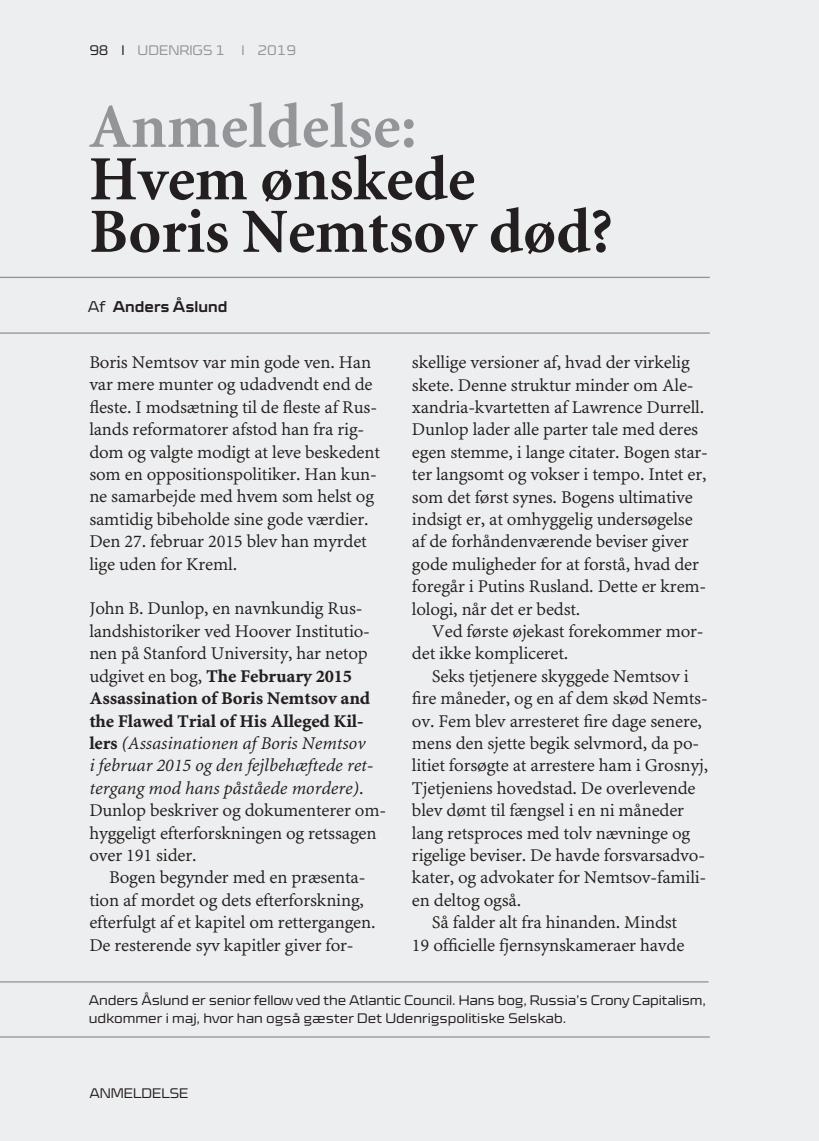
<style>
.page{position:relative;width:819px;height:1141px;background:#edeeef}
.page>*{position:absolute;margin:0;border:0;box-sizing:border-box;transform-origin:0 0}
.t1{font:700 63px/52.5px "Minion";color:#231f20}
.t2{font:700 63px "Minion";letter-spacing:.01em;color:#939598}
.t3{font:17.85px/22.4px "Minion MM";letter-spacing:-.01em;color:#231f20}
.t4{font:700 expanded 15.75px "Cube OT";color:#231f20}
.t5{font:300 expanded 14px/17.5px "Cube OT";letter-spacing:-.01em;color:#231f20}
.t6{font:300 expanded 14px "Cube OT";color:#939598}
.s1{color:#231f20}
.s2{font-weight:300}
.s3{font-weight:700}
.s4{font-style:italic}
</style>
<div class="page">
<hr style="left:0;top:277px;width:709px;height:1px;background:#939598">
<hr style="left:0;top:332px;width:709px;height:2px;background:#939598">
<hr style="left:0;top:981px;width:708px;height:2px;background:#939598">
<hr style="left:0;top:1036px;width:709px;height:2px;background:#939598">
<p class="t6" style="left:89px;top:42px;width:208px"><span class="s1">98 I</span> UDENRIGS 1 I 2019</p>
<h1 class="t2" style="left:89px;top:95px;width:328px">Anmeldelse:</h1>
<h1 class="t1" style="left:89px;top:155px;width:525px">Hvem ønskede<br>Boris Nemtsov død?</h1>
<p class="t4" style="left:88px;top:297px;width:141px"><span class="s2">Af</span> Anders Åslund</p>
<p class="t3" style="left:89px;top:351px;width:292px">Boris Nemtsov var min gode ven. Han var mere munter og udadvendt end de fleste. I modsætning til de fleste af Rus&shy;lands reformatorer afstod han fra rig&shy;dom og valgte modigt at leve beskedent som en oppositionspolitiker. Han kun&shy;ne samarbejde med hvem som helst og samtidig bibeholde sine gode værdier.<br>Den 27. februar 2015 blev han myrdet lige uden for Kreml.</p>
<p class="t3" style="left:89px;top:598px;width:298px">John B. Dunlop, en navnkundig Rus&shy;landshistoriker ved Hoover Institutio&shy;nen på Stanford University, har netop udgivet en bog, <span class="s3">The February 2015<br>Assassination of Boris Nemtsov and the Flawed Trial of His Alleged Kil&shy;lers</span> <span class="s4">(Assasinationen af Boris Nemtsov<br>i februar 2015 og den fejlbehæftede ret&shy;tergang mod hans påståede mordere)</span>.<br>Dunlop beskriver og dokumenterer om&shy;hyggeligt efterforskningen og retssagen over 191 sider.</p>
<p class="t3" style="left:89px;top:867px;width:288px;text-indent:20px">Bogen begynder med en præsenta&shy;tion af mordet og dets efterforskning, efterfulgt af et kapitel om rettergangen.<br>De resterende syv kapitler giver for-</p>
<p class="t3" style="left:412px;top:351px;width:297px">skellige versioner af, hvad der virkelig skete. Denne struktur minder om Ale&shy;xandria-kvartetten af Lawrence Durrell.<br>Dunlop lader alle parter tale med deres egen stemme, i lange citater. Bogen star&shy;ter langsomt og vokser i tempo. Intet er, som det først synes. Bogens ultimative indsigt er, at omhyggelig undersøgelse af de forhåndenværende beviser giver gode muligheder for at forstå, hvad der foregår i Putins Rusland. Dette er krem&shy;lologi, når det er bedst.</p>
<p class="t3" style="left:412px;top:620px;width:293px;text-indent:20px">Ved første øjekast forekommer mor&shy;det ikke kompliceret.</p>
<p class="t3" style="left:432px;top:665px;width:258px">Seks tjetjenere skyggede Nemtsov i</p>
<p class="t3" style="left:412px;top:687px;width:297px">fire måneder, og en af dem skød Nemts-</p>
<p class="t3" style="left:412px;top:710px;width:291px">ov. Fem blev arresteret fire dage senere,</p>
<p class="t3" style="left:412px;top:732px;width:289px">mens den sjette begik selvmord, da po-</p>
<p class="t3" style="left:412px;top:755px;width:298px">litiet forsøgte at arrestere ham i Grosnyj,</p>
<p class="t3" style="left:412px;top:777px;width:285px">Tjetjeniens hovedstad. De overlevende</p>
<p class="t3" style="left:412px;top:799px;width:274px">blev dømt til fængsel i en ni måneder</p>
<p class="t3" style="left:412px;top:822px;width:280px">lang retsproces med tolv nævninge og</p>
<p class="t3" style="left:412px;top:844px;width:295px">rigelige beviser. De havde forsvarsadvo-</p>
<p class="t3" style="left:412px;top:867px;width:296px">kater, og advokater for Nemtsov-famili-</p>
<p class="t3" style="left:412px;top:889px;width:111px">en deltog også.</p>
<p class="t3" style="left:432px;top:911px;width:247px">Så falder alt fra hinanden. Mindst</p>
<p class="t3" style="left:412px;top:934px;width:274px">19 officielle fjernsynskameraer havde</p>
<p class="t5" style="left:89px;top:991px;width:618px">Anders Åslund er senior fellow ved the Atlantic Council. Hans bog, Russia’s Crony Capitalism, udkommer i maj, hvor han også gæster Det Udenrigspolitiske Selskab.</p>
<p class="t5" style="left:89px;top:1084px;width:101px">ANMELDELSE</p>
</div>
